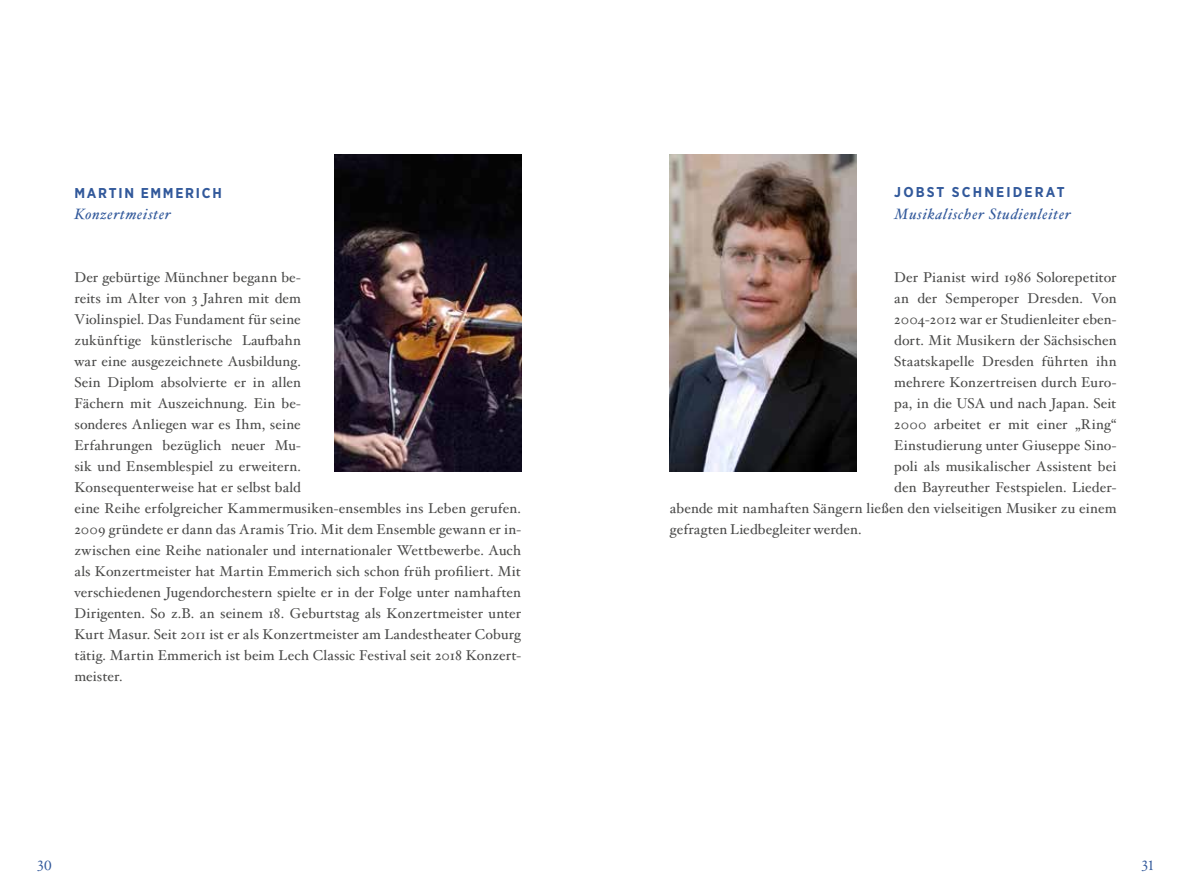
<style>
.page{position:relative;width:1191px;height:893px;background:#fff}
.page>*{position:absolute;margin:0;border:0;box-sizing:border-box;transform-origin:0 0}
.t1{font:italic 15px "Hoefler Text Pro";letter-spacing:.05em;color:#32599b}
.t2{font:14.25px/21px "Hoefler Text Pro";letter-spacing:.005em;color:#4a4a49}
.t3{font:700 14.25px "Gotham Narrow";letter-spacing:.15em;color:#32599b}
.t4{font:700 14.25px "Gotham Narrow";letter-spacing:.13em;color:#32599b}
.t5{font:13.5px "Hoefler Text Pro";color:#32599b}
</style>
<div class="page">
<img style="left:670px;top:154px;width:186px;height:318px">
<img style="left:335px;top:154px;width:186px;height:318px">
<p class="t4" style="left:74px;top:184px;width:149px">MARTIN EMMERICH</p>
<p class="t1" style="left:74px;top:205px;width:98px">Konzertmeister</p>
<p class="t2" style="left:74px;top:266px;width:448px">Der gebürtige Münchner begann be-<br>reits im Alter von 3 Jahren mit dem<br>Violinspiel. Das Fundament für seine<br>zukünftige künstlerische Laufbahn<br>war eine ausgezeichnete Ausbildung.<br>Sein Diplom absolvierte er in allen<br>Fächern mit Auszeichnung. Ein be-<br>sonderes Anliegen war es Ihm, seine<br>Erfahrungen bezüglich neuer Mu-<br>sik und Ensemblespiel zu erweitern.<br>Konsequenterweise hat er selbst bald<br>eine Reihe erfolgreicher Kammermusiken-ensembles ins Leben gerufen.<br>2009 gründete er dann das Aramis Trio. Mit dem Ensemble gewann er in&shy;zwischen eine Reihe nationaler und internationaler Wettbewerbe. Auch als Konzertmeister hat Martin Emmerich sich schon früh profiliert. Mit verschiedenen Jugendorchestern spielte er in der Folge unter namhaften Dirigenten. So z.B. an seinem 18. Geburtstag als Konzertmeister unter Kurt Masur. Seit 2011 ist er als Konzertmeister am Landestheater Coburg tätig. Martin Emmerich ist beim Lech Classic Festival seit 2018 Konzert&shy;meister.</p>
<p class="t3" style="left:894px;top:182px;width:172px">JOBST SCHNEIDERAT</p>
<p class="t1" style="left:894px;top:205px;width:178px">Musikalischer Studienleiter</p>
<p class="t2" style="left:894px;top:266px;width:224px">Der Pianist wird 1986 Solorepetitor</p>
<p class="t2" style="left:894px;top:287px;width:224px">an der Semperoper Dresden. Von</p>
<p class="t2" style="left:894px;top:308px;width:224px">2004-2012 war er Studienleiter eben-</p>
<p class="t2" style="left:894px;top:329px;width:224px">dort. Mit Musikern der Sächsischen</p>
<p class="t2" style="left:894px;top:350px;width:224px">Staatskapelle Dresden führten ihn</p>
<p class="t2" style="left:894px;top:371px;width:224px">mehrere Konzertreisen durch Euro-</p>
<p class="t2" style="left:894px;top:392px;width:224px">pa, in die USA und nach Japan. Seit</p>
<p class="t2" style="left:894px;top:413px;width:224px">2000 arbeitet er mit einer „Ring“</p>
<p class="t2" style="left:894px;top:434px;width:224px">Einstudierung unter Giuseppe Sino-</p>
<p class="t2" style="left:894px;top:455px;width:224px">poli als musikalischer Assistent bei</p>
<p class="t2" style="left:894px;top:476px;width:224px">den Bayreuther Festspielen. Lieder-</p>
<p class="t2" style="left:670px;top:497px;width:448px">abende mit namhaften Sängern ließen den vielseitigen Musiker zu einem</p>
<p class="t2" style="left:670px;top:518px;width:193px">gefragten Liedbegleiter werden.</p>
<p class="t5" style="left:37px;top:855px;width:16px">30</p>
<p class="t5" style="left:1141px;top:855px;width:14px">31</p>
</div>
